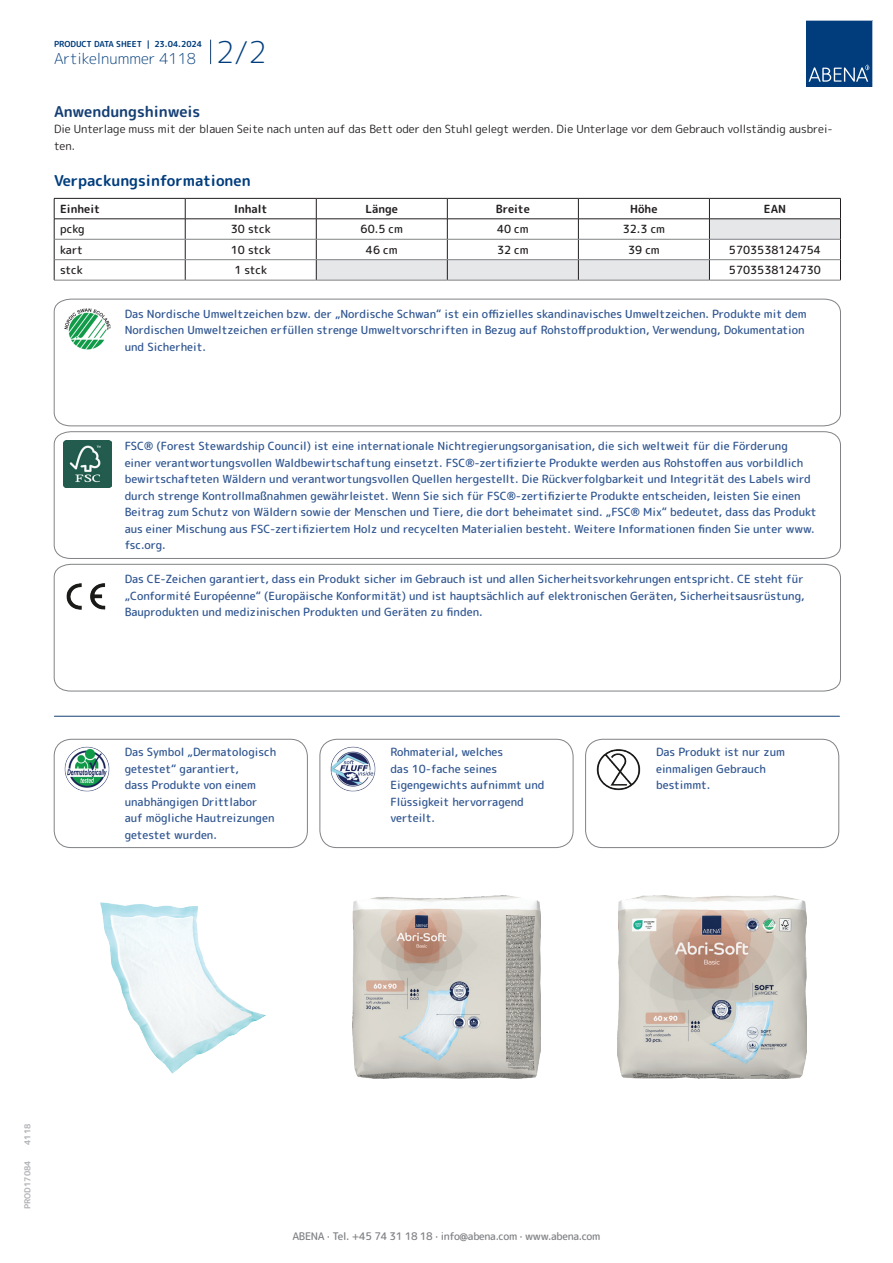
<style>
.page{position:relative;width:893px;height:1263px;background:#fff}
.page>*{position:absolute;margin:0;border:0;box-sizing:border-box;transform-origin:0 0}
.t1{font:700 15px "Rounded Mplus 1 c";color:#013d7d}
.t2{font:300 15px "Rounded Mplus 1 c";color:#013d7d}
.t3{font:700 15px "Rounded Mplus 1 c";color:#153f74}
.t4{font:500 11.25px/16.5px "Rounded Mplus 1 c";color:#305691}
.t5{font:11.25px/16.5px "Rounded Mplus 1 c";color:#231f20}
.t6{font:500 11.25px "Rounded Mplus 1 c";color:#231f20}
.t7{font:700 11.25px "Rounded Mplus 1 c";color:#231f20}
.t8{font:500 10.5px "Rounded Mplus 1 c";letter-spacing:-.03em;color:#808285}
.t9{font:700 8.25px "Rounded Mplus 1 c";color:#013d7d}
.t10{font:700 8.25px "Rounded Mplus 1 c";color:#b2b3b7}
.s1{font-size:30px}
</style>
<div class="page">
<svg style="left:210px;top:40px;width:1px;height:24px"></svg>
<svg style="left:806px;top:20px;width:67px;height:67px;background:#144b86"></svg>
<hr style="left:54px;top:198px;width:131px;height:1px;background:#231f20">
<hr style="left:185px;top:198px;width:131px;height:1px;background:#231f20">
<hr style="left:316px;top:198px;width:131px;height:1px;background:#231f20">
<hr style="left:447px;top:198px;width:131px;height:1px;background:#231f20">
<hr style="left:578px;top:198px;width:131px;height:1px;background:#231f20">
<hr style="left:709px;top:198px;width:132px;height:1px;background:#231f20">
<hr style="left:54px;top:219px;width:131px;height:1px;background:#231f20">
<hr style="left:185px;top:219px;width:131px;height:1px;background:#231f20">
<svg style="left:54px;top:199px;width:1px;height:81px"></svg>
<svg style="left:185px;top:199px;width:1px;height:81px"></svg>
<svg style="left:316px;top:199px;width:525px;height:81px"></svg>
<hr style="left:54px;top:239px;width:131px;height:1px;background:#808285">
<hr style="left:185px;top:239px;width:131px;height:1px;background:#808285">
<hr style="left:316px;top:239px;width:131px;height:1px;background:#808285">
<hr style="left:447px;top:239px;width:131px;height:1px;background:#808285">
<hr style="left:578px;top:239px;width:131px;height:1px;background:#808285">
<hr style="left:709px;top:239px;width:131px;height:1px;background:#808285">
<hr style="left:54px;top:259px;width:131px;height:1px;background:#808285">
<hr style="left:185px;top:259px;width:131px;height:1px;background:#808285">
<hr style="left:316px;top:259px;width:131px;height:1px;background:#808285">
<hr style="left:447px;top:259px;width:131px;height:1px;background:#808285">
<hr style="left:578px;top:259px;width:131px;height:1px;background:#808285">
<hr style="left:709px;top:259px;width:131px;height:1px;background:#808285">
<hr style="left:54px;top:280px;width:131px;height:1px;background:#808285">
<hr style="left:185px;top:280px;width:131px;height:1px;background:#808285">
<hr style="left:316px;top:280px;width:131px;height:1px;background:#808285">
<hr style="left:447px;top:280px;width:131px;height:1px;background:#808285">
<hr style="left:578px;top:280px;width:131px;height:1px;background:#808285">
<hr style="left:709px;top:280px;width:132px;height:1px;background:#808285">
<svg style="left:54px;top:299px;width:787px;height:127px"></svg>
<svg style="left:54px;top:431px;width:787px;height:128px"></svg>
<svg style="left:54px;top:564px;width:787px;height:127px"></svg>
<hr style="left:54px;top:716px;width:785px;height:1px;background:#153f74">
<img style="left:64px;top:746px;width:46px;height:46px">
<div style="left:54px;top:739px;width:254px;height:109px;border:1px solid #808285;border-radius:17px"></div>
<img style="left:330px;top:746px;width:46px;height:46px">
<div style="left:320px;top:739px;width:253px;height:109px;border:1px solid #808285;border-radius:17px"></div>
<img style="left:597px;top:749px;width:44px;height:42px">
<div style="left:585px;top:739px;width:254px;height:109px;border:1px solid #808285;border-radius:17px"></div>
<img style="left:100px;top:902px;width:166px;height:172px">
<img style="left:352px;top:895px;width:189px;height:183px">
<img style="left:618px;top:895px;width:189px;height:183px">
<p class="t9" style="left:54px;top:38px;width:150px">PRODUCT DATA SHEET | 23.04.2024</p>
<h1 class="t2" style="left:54px;top:48px;width:214px">Artikelnummer 4118 <span class="s1">2/2</span></h1>
<h1 class="t3" style="left:54px;top:101px;width:148px">Anwendungshinweis</h1>
<p class="t5" style="left:54px;top:121px;width:780px">Die Unterlage muss mit der blauen Seite nach unten auf das Bett oder den Stuhl gelegt werden. Die Unterlage vor dem Gebrauch vollständig ausbrei&shy;ten.</p>
<h1 class="t1" style="left:54px;top:170px;width:198px">Verpackungsinformationen</h1>
<p class="t7" style="left:60px;top:201px;width:41px">Einheit</p>
<p class="t7" style="left:234px;top:201px;width:35px">Inhalt</p>
<p class="t7" style="left:366px;top:201px;width:34px">Länge</p>
<p class="t7" style="left:496px;top:201px;width:36px">Breite</p>
<p class="t7" style="left:630px;top:201px;width:29px">Höhe</p>
<p class="t7" style="left:764px;top:201px;width:24px">EAN</p>
<p class="t6" style="left:60px;top:221px;width:26px">pckg</p>
<p class="t6" style="left:231px;top:221px;width:41px">30 stck</p>
<p class="t6" style="left:361px;top:221px;width:44px">60.5 cm</p>
<p class="t6" style="left:497px;top:221px;width:33px">40 cm</p>
<p class="t6" style="left:623px;top:221px;width:44px">32.3 cm</p>
<p class="t6" style="left:60px;top:242px;width:24px">kart</p>
<p class="t6" style="left:231px;top:242px;width:41px">10 stck</p>
<p class="t6" style="left:366px;top:242px;width:33px">46 cm</p>
<p class="t6" style="left:497px;top:242px;width:33px">32 cm</p>
<p class="t6" style="left:628px;top:242px;width:33px">39 cm</p>
<p class="t6" style="left:729px;top:242px;width:94px">5703538124754</p>
<p class="t6" style="left:60px;top:262px;width:24px">stck</p>
<p class="t6" style="left:234px;top:262px;width:34px">1 stck</p>
<p class="t6" style="left:729px;top:262px;width:94px">5703538124730</p>
<p class="t4" style="left:125px;top:305px;width:684px">Das Nordische Umweltzeichen bzw. der „Nordische Schwan“ ist ein offizielles skandinavisches Umweltzeichen. Produkte mit dem<br>Nordischen Umweltzeichen erfüllen strenge Umweltvorschriften in Bezug auf Rohstoffproduktion, Verwendung, Dokumentation und Sicherheit.</p>
<p class="t4" style="left:125px;top:438px;width:693px">FSC® (Forest Stewardship Council) ist eine internationale Nichtregierungsorganisation, die sich weltweit für die Förderung einer verantwortungsvollen Waldbewirtschaftung einsetzt. FSC®-zertifizierte Produkte werden aus Rohstoffen aus vorbildlich bewirtschafteten Wäldern und verantwortungsvollen Quellen hergestellt. Die Rückverfolgbarkeit und Integrität des Labels wird durch strenge Kontrollmaßnahmen gewährleistet. Wenn Sie sich für FSC®-zertifizierte Produkte entscheiden, leisten Sie einen Beitrag zum Schutz von Wäldern sowie der Menschen und Tiere, die dort beheimatet sind. „FSC® Mix“ bedeutet, dass das Produkt aus einer Mischung aus FSC-zertifiziertem Holz und recycelten Materialien besteht. Weitere Informationen finden Sie unter www. fsc.org.</p>
<p class="t4" style="left:125px;top:571px;width:681px;text-align:justify">Das CE-Zeichen garantiert, dass ein Produkt sicher im Gebrauch ist und allen Sicherheitsvorkehrungen entspricht. CE steht für „Conformité Européenne“ (Europäische Konformität) und ist hauptsächlich auf elektronischen Geräten, Sicherheitsausrüstung, Bauprodukten und medizinischen Produkten und Geräten zu finden.</p>
<p class="t4" style="left:125px;top:744px;width:153px">Das Symbol „Dermatologisch getestet“ garantiert,<br>dass Produkte von einem unabhängigen Drittlabor auf mögliche Hautreizungen getestet wurden.</p>
<p class="t4" style="left:390px;top:744px;width:156px">Rohmaterial, welches<br>das 10-fache seines<br>Eigengewichts aufnimmt und<br>Flüssigkeit hervorragend verteilt.</p>
<p class="t4" style="left:656px;top:744px;width:130px">Das Produkt ist nur zum einmaligen Gebrauch bestimmt.</p>
<p class="t10" style="left:22px;top:1145px;width:23px;rotate:-90deg">4118</p>
<p class="t10" style="left:22px;top:1209px;width:50px;rotate:-90deg">PROD17084</p>
<p class="t8" style="left:292px;top:1229px;width:309px">ABENA · Tel. +45 74 31 18 18 · info@abena.com · www.abena.com</p>
</div>
